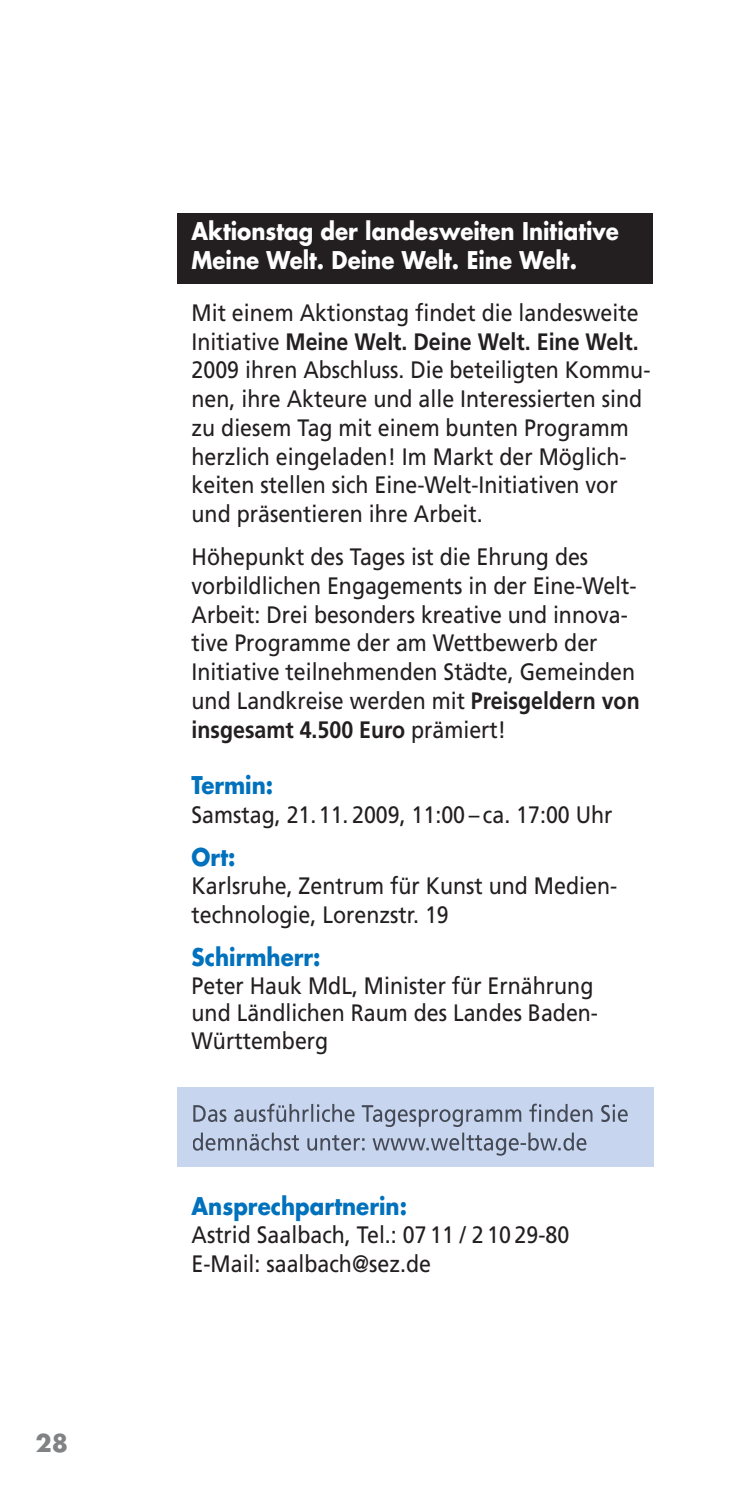
<style>
.page{position:relative;width:745px;height:1489px;background:#fff}
.page>*{position:absolute;margin:0;border:0;box-sizing:border-box;transform-origin:0 0}
.t1{font:23.75px/28.8px "Frutiger";color:#231f20;scale:.9 1}
.t2{font:700 23.75px/28.8px "Futura";color:#fff;scale:.9 1}
.t3{font:700 23.75px "Futura";color:#0071bc;scale:.9 1}
.t4{font:700 23.75px "Futura";color:#808284}
.s1{font-weight:700}
</style>
<div class="page">
<div style="left:177px;top:213px;width:475px;height:70px;background:#231f20"></div>
<div style="left:177px;top:1087px;width:476px;height:79px;background:#c7d5ee"></div>
<svg style="left:193px;top:1103px;width:180px;height:18px"></svg>
<svg style="left:193px;top:1132px;width:166px;height:18px"></svg>
<p class="t4" style="left:35px;top:1431px;width:34px">28</p>
<p class="t2" style="left:191px;top:219px;width:476px">Aktionstag der landesweiten Initiative<br>Meine Welt. Deine Welt. Eine Welt.</p>
<p class="t1" style="left:191px;top:300px;width:511px">Mit einem Aktionstag findet die landesweite Initiative <span class="s1">Meine Welt. Deine Welt. Eine Welt.<br></span>2009 ihren Abschluss. Die beteiligten Kommu&shy;nen, ihre Akteure und alle Interessierten sind zu diesem Tag mit einem bunten Programm herzlich eingeladen! Im Markt der Möglich&shy;keiten stellen sich Eine-Welt-Initiativen vor und präsentieren ihre Arbeit.</p>
<p class="t1" style="left:191px;top:544px;width:499px">Höhepunkt des Tages ist die Ehrung des vorbildlichen Engagements in der Eine-Welt-Arbeit: Drei besonders kreative und innova&shy;tive Programme der am Wettbewerb der Initiative teilnehmenden Städte, Gemeinden und Landkreise werden mit <span class="s1">Preisgeldern von insgesamt 4.500 Euro</span> prämiert!</p>
<p class="t3" style="left:191px;top:774px;width:92px">Termin:</p>
<p class="t1" style="left:191px;top:802px;width:469px">Samstag, 21.11. 2009, 11:00 – ca. 17:00 Uhr</p>
<p class="t3" style="left:191px;top:846px;width:50px">Ort:</p>
<p class="t1" style="left:191px;top:873px;width:474px">Karlsruhe, Zentrum für Kunst und Medien&shy;technologie, Lorenzstr. 19</p>
<p class="t3" style="left:191px;top:946px;width:145px">Schirmherr:</p>
<p class="t1" style="left:191px;top:973px;width:453px;line-height:27.5px">Peter Hauk MdL, Minister für Ernährung und Ländlichen Raum des Landes Baden-<br>Württemberg</p>
<p class="t3" style="left:191px;top:1194px;width:241px">Ansprechpartnerin:</p>
<p class="t1" style="left:191px;top:1222px;width:421px">Astrid Saalbach, Tel.: 07 11 / 2 10 29-80<br>E-Mail: saalbach@sez.de</p>
</div>
